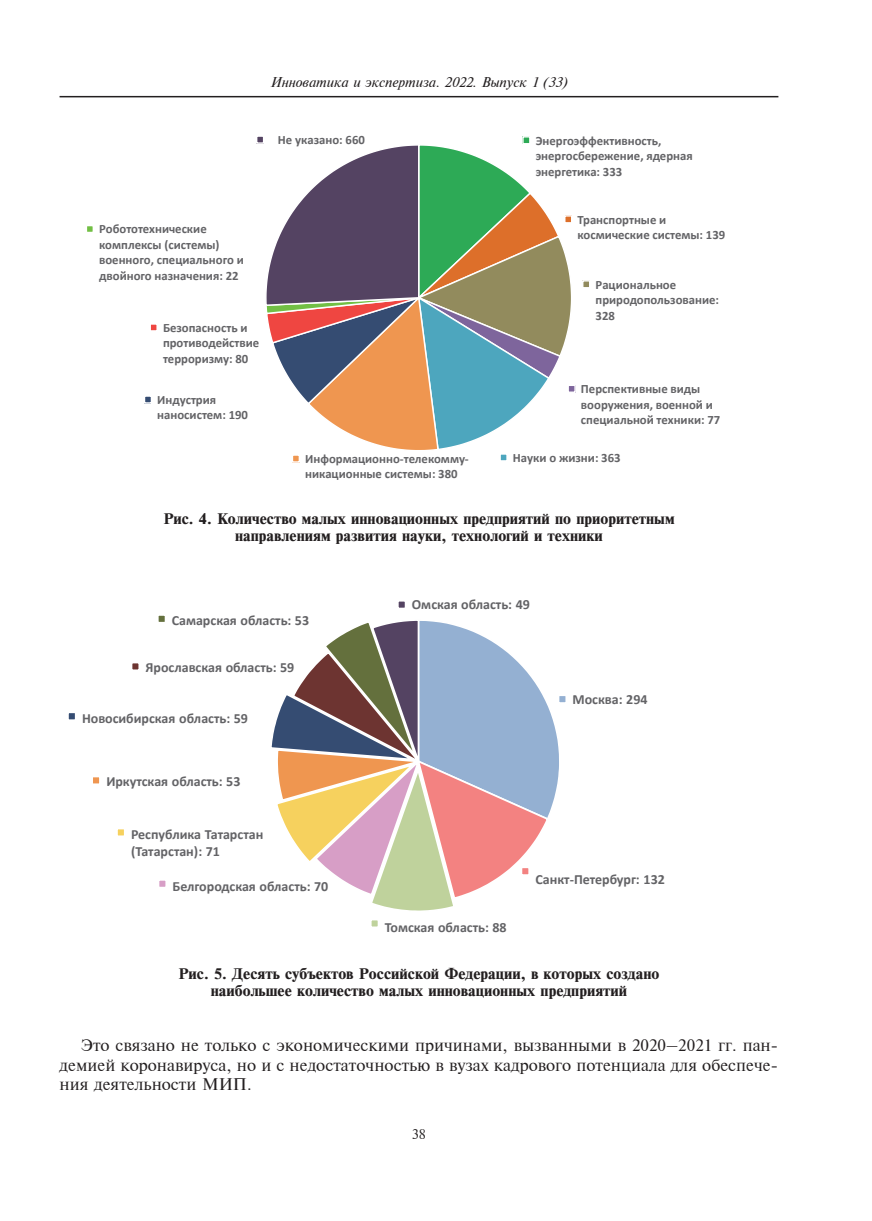
<style>
.page{position:relative;width:872px;height:1221px;background:#fff}
.page>*{position:absolute;margin:0;border:0;box-sizing:border-box;transform-origin:0 0}
.t1{font:16.05px/19.2px "Times ET";color:#231f20;text-align:justify}
.t2{font:700 14.55px/17.4px "Times ET";color:#231f20;text-align:center}
.t3{font:700 13.95px/17.2px "Calibri";color:#636366}
.t4{font:italic 13.5px "Times ET";letter-spacing:-.005em;color:#231f20}
.t5{font:13.5px "Times ET";color:#231f20}
.t6{font:700 12.75px/15.5px "Calibri";color:#636366}
</style>
<div class="page">
<hr style="left:60px;top:96px;width:718px;height:1px;background:#231f20">
<svg style="left:87px;top:136px;width:503px;height:327px"></svg>
<svg style="left:68px;top:601px;width:498px;height:326px"></svg>
<p class="t4" style="left:270px;top:74px;width:299px">Инноватика и экспертиза. 2022. Выпуск 1 (33)</p>
<p class="t6" style="left:99px;top:221px;width:146px">Робототехнические комплексы (системы) военного, специального и двойного назначения: 22</p>
<p class="t6" style="left:163px;top:319px;width:98px">Безопасность и противодействие терроризму: 80</p>
<p class="t6" style="left:157px;top:391px;width:92px">Индустрия наносистем: 190</p>
<p class="t6" style="left:278px;top:132px;width:88px">Не указано: 660</p>
<p class="t6" style="left:535px;top:132px;width:158px">Энергоэффективность, энергосбережение, ядерная энергетика: 333</p>
<p class="t6" style="left:577px;top:211px;width:149px">Транспортные и космические системы: 139</p>
<p class="t6" style="left:595px;top:276px;width:125px">Рациональное природопользование:<br>328</p>
<p class="t6" style="left:581px;top:381px;width:141px">Перспективные виды вооружения, военной и специальной техники: 77</p>
<p class="t6" style="left:305px;top:450px;width:165px">Информационно-телекомму-</p>
<p class="t6" style="left:513px;top:449px;width:109px">Науки о жизни: 363</p>
<p class="t6" style="left:305px;top:466px;width:154px">никационные системы: 380</p>
<p class="t2" style="left:163px;top:510px;width:512px">Рис. 4. Количество малых инновационных предприятий по приоритетным направлениям развития науки, технологий и техники</p>
<p class="t3" style="left:172px;top:611px;width:139px">Самарская область: 53</p>
<p class="t3" style="left:146px;top:658px;width:150px">Ярославская область: 59</p>
<p class="t3" style="left:82px;top:709px;width:167px">Новосибирская область: 59</p>
<p class="t3" style="left:106px;top:772px;width:136px">Иркутская область: 53</p>
<p class="t3" style="left:131px;top:824px;width:134px">Республика Татарстан (Татарстан): 71</p>
<p class="t3" style="left:173px;top:877px;width:157px">Белгородская область: 70</p>
<p class="t3" style="left:412px;top:595px;width:120px">Омская область: 49</p>
<p class="t3" style="left:572px;top:690px;width:76px">Москва: 294</p>
<p class="t3" style="left:385px;top:918px;width:123px">Томская область: 88</p>
<p class="t3" style="left:535px;top:870px;width:131px">Санкт-Петербург: 132</p>
<p class="t2" style="left:178px;top:964px;width:482px">Рис. 5. Десять субъектов Российской Федерации, в которых создано наибольшее количество малых инновационных предприятий</p>
<p class="t1" style="left:60px;top:1036px;width:720px;text-indent:21px">Это связано не только с экономическими причинами, вызванными в 2020–2021 гг. пан&shy;демией коронавируса, но и с недостаточностью в вузах кадрового потенциала для обеспече&shy;ния деятельности МИП.</p>
<p class="t5" style="left:412px;top:1126px;width:16px">38</p>
</div>
